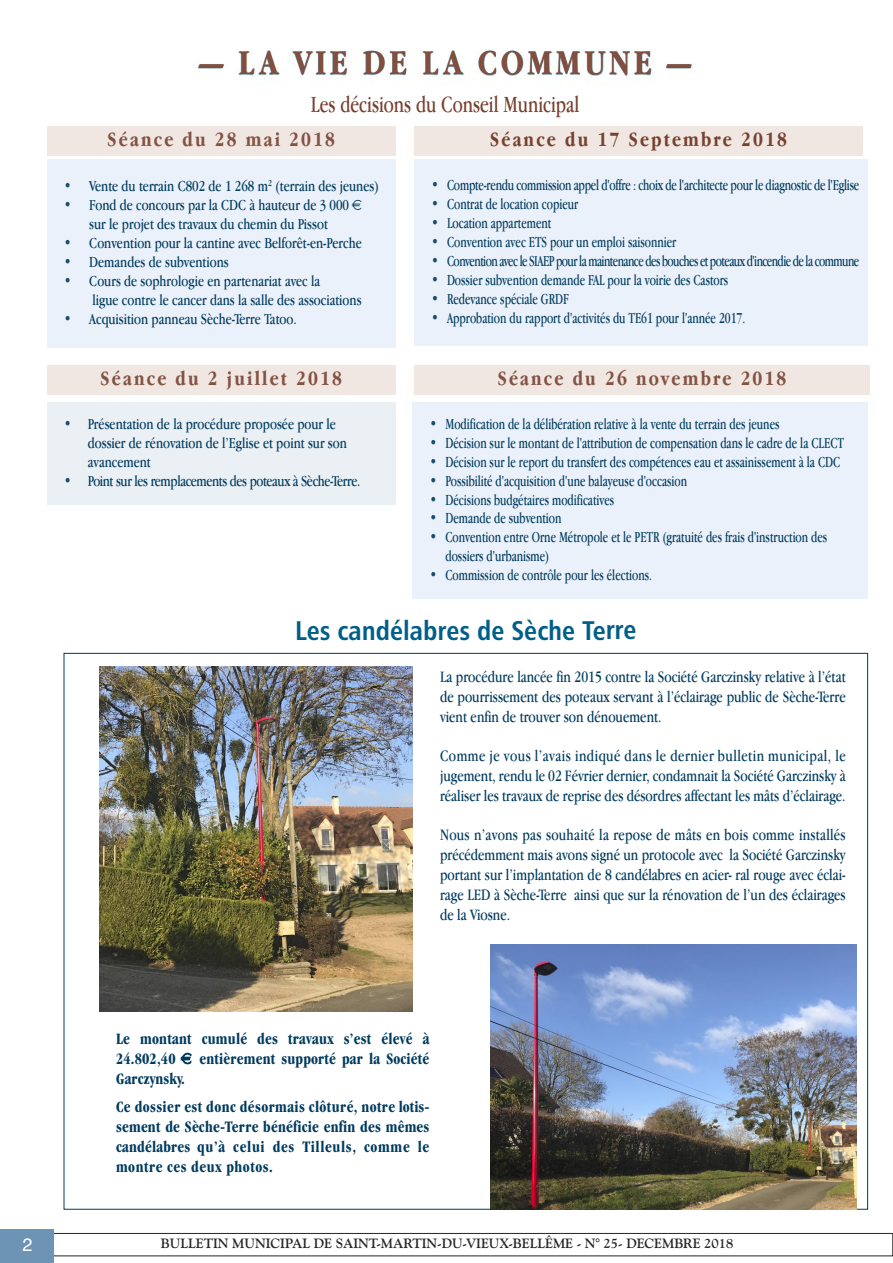
<style>
.page{position:relative;width:893px;height:1263px;background:#fff}
.page>*{position:absolute;margin:0;border:0;box-sizing:border-box;transform-origin:0 0}
.t1{font:700 condensed 36px "Garamond IT Cby BT";letter-spacing:.1em;color:#824f3e}
.t2{font:27px "Humanist 777 BT Bold Condensed B";color:#005f88}
.t3{font:condensed 24px "Garamond IT Cby BT";color:#78412f;scale:.9 1}
.t4{font:700 condensed 21px "Garamond IT Cby BT";letter-spacing:.1em;color:#845242}
.t5{font:700 condensed 21px "Garamond IT Cby BT";letter-spacing:.1em;color:#78412f}
.t6{font:18px "Helvetica";color:#fff}
.t7{font:condensed 16.5px/19.8px "Garamond IT Cby BT";color:#003b5e;text-align:justify;scale:.95 1}
.t8{font:700 condensed 16.5px/19.8px "Garamond IT Cby BT";letter-spacing:.01em;color:#003b5e;scale:.95 1}
.t9{font:condensed 15.75px/18.9px "Garamond IT Cby BT";color:#003b5e;scale:.85 1}
.t10{font:condensed 15.75px/18.9px "Garamond IT Cby BT";color:#003b5e;scale:.95 1}
.t11{font:condensed 15.75px "Garamond IT Cby BT";letter-spacing:-.04em;color:#003b5e;scale:.85 1}
.t12{font:condensed 15.75px "Garamond IT Cby BT";letter-spacing:-.025em;color:#003b5e;scale:.95 1}
.t13{font:700 13.5px "Goudy Old Style BT";color:#272526}
.s1{font-weight:900;font-stretch:normal;color:#174c6c}
</style>
<div class="page">
<div style="left:1px;top:1233px;width:892px;height:23px;border:1px solid #272526"></div>
<div style="left:47px;top:402px;width:348px;height:102px;background:#ebf0f5"></div>
<img style="left:197px;top:50px;width:496px;height:27px">
<div style="left:1px;top:1229px;width:53px;height:34px;background:#6d94b5"></div>
<div style="left:414px;top:126px;width:449px;height:30px;background:#f0e7e2"></div>
<div style="left:414px;top:159px;width:454px;height:187px;background:#ebf1fa"></div>
<div style="left:412px;top:402px;width:456px;height:197px;background:#ebf1fa"></div>
<div style="left:47px;top:126px;width:348px;height:30px;background:#f0e7e2"></div>
<div style="left:47px;top:159px;width:348px;height:189px;background:#ebf1fa"></div>
<div style="left:47px;top:365px;width:348px;height:30px;background:#f0e7e2"></div>
<div style="left:414px;top:365px;width:456px;height:30px;background:#f0e7e2"></div>
<img style="left:99px;top:667px;width:313px;height:344px">
<img style="left:490px;top:944px;width:367px;height:265px">
<h1 class="t1" style="left:200px;top:49px;width:492px">— LA VIE DE LA COMMUNE —</h1>
<h3 class="t3" style="left:311px;top:95px;width:300px">Les décisions du Conseil Municipal</h3>
<h3 class="t4" style="left:107px;top:131px;width:229px">Séance du 28 mai 2018</h3>
<p class="t10" style="left:64px;top:178px;width:333px"><span class="s1">•</span> Vente du terrain C802 de 1 268 m<sup>2</sup> (terrain des jeunes)</p>
<p class="t10" style="left:64px;top:197px;width:302px;text-align:center"><span class="s1">•</span> Fond de concours par la CDC à hauteur de 3 000 sur le projet des travaux du chemin du Pissot</p>
<p class="t10" style="left:64px;top:235px;width:315px"><span class="s1">•</span> Convention pour la cantine avec Belforêt-en-Perche</p>
<p class="t10" style="left:64px;top:254px;width:175px"><span class="s1">•</span> Demandes de subventions</p>
<p class="t10" style="left:93px;top:273px;width:285px;text-indent:-29px"><span class="s1">•</span> Cours de sophrologie en partenariat avec la<br>ligue contre le cancer dans la salle des associations</p>
<p class="t10" style="left:64px;top:310px;width:247px"><span class="s1">•</span> Acquisition panneau Sèche-Terre Tatoo.</p>
<h3 class="t5" style="left:490px;top:131px;width:299px">Séance du 17 Septembre 2018</h3>
<p class="t9" style="left:431px;top:177px;width:505px"><span class="s1">•</span> Compte-rendu commission appel d'offre : choix de l'architecte pour le diagnostic de l'Eglise</p>
<p class="t9" style="left:431px;top:196px;width:175px"><span class="s1">•</span> Contrat de location copieur</p>
<p class="t9" style="left:431px;top:215px;width:143px"><span class="s1">•</span> Location appartement</p>
<p class="t9" style="left:431px;top:234px;width:290px"><span class="s1">•</span> Convention avec ETS pour un emploi saisonnier</p>
<p class="t11" style="left:431px;top:255px;width:505px"><span class="s1">•</span> Convention avec le SIAEP pour la maintenance des bouches et poteaux d'incendie de la commune</p>
<p class="t9" style="left:431px;top:272px;width:351px"><span class="s1">•</span> Dossier subvention demande FAL pour la voirie des Castors</p>
<p class="t9" style="left:431px;top:291px;width:164px"><span class="s1">•</span> Redevance spéciale GRDF</p>
<p class="t9" style="left:431px;top:309px;width:371px"><span class="s1">•</span> Approbation du rapport d'activités du TE61 pour l'année 2017.</p>
<h3 class="t4" style="left:100px;top:370px;width:243px">Séance du 2 juillet 2018</h3>
<h3 class="t4" style="left:497px;top:370px;width:291px">Séance du 26 novembre 2018</h3>
<p class="t10" style="left:88px;top:416px;width:274px;text-indent:-24px"><span class="s1">•</span> Présentation de la procédure proposée pour le dossier de rénovation de l’Eglise et point sur son avancement</p>
<p class="t12" style="left:64px;top:475px;width:314px"><span class="s1">•</span> Point sur les remplacements des poteaux à Sèche-Terre.</p>
<p class="t9" style="left:429px;top:416px;width:413px"><span class="s1">•</span> Modification de la délibération relative à la vente du terrain des jeunes</p>
<p class="t9" style="left:429px;top:435px;width:489px"><span class="s1">•</span> Décision sur le montant de l'attribution de compensation dans le cadre de la CLECT</p>
<p class="t9" style="left:429px;top:454px;width:485px"><span class="s1">•</span> Décision sur le report du transfert des compétences eau et assainissement à la CDC</p>
<p class="t9" style="left:429px;top:472px;width:305px"><span class="s1">•</span> Possibilité d'acquisition d'une balayeuse d'occasion</p>
<p class="t9" style="left:429px;top:491px;width:219px"><span class="s1">•</span> Décisions budgétaires modificatives</p>
<p class="t9" style="left:429px;top:510px;width:157px"><span class="s1">•</span> Demande de subvention</p>
<p class="t9" style="left:445px;top:529px;width:451px;text-indent:-16px"><span class="s1">•</span> Convention entre Orne Métropole et le PETR (gratuité des frais d'instruction des dossiers d'urbanisme)</p>
<p class="t9" style="left:429px;top:567px;width:263px"><span class="s1">•</span> Commission de contrôle pour les élections.</p>
<h2 class="t2" style="left:295px;top:617px;width:343px">Les candélabres de Sèche Terre</h2>
<p class="t7" style="left:440px;top:668px;width:429px">La procédure lancée fin 2015 contre la Société Garczinsky relative à l’état de pourrissement des poteaux servant à l’éclairage public de Sèche-Terre vient enfin de trouver son dénouement.</p>
<p class="t7" style="left:440px;top:747px;width:429px">Comme je vous l’avais indiqué dans le dernier bulletin municipal, le jugement, rendu le 02 Février dernier, condamnait la Société Garczinsky à réaliser les travaux de reprise des désordres affectant les mâts d’éclairage.</p>
<p class="t7" style="left:440px;top:827px;width:429px">Nous n’avons pas souhaité la repose de mâts en bois comme installés précédemment mais avons signé un protocole avec la Société Garczinsky portant sur l’implantation de 8 candélabres en acier- ral rouge avec éclai&shy;rage LED à Sèche-Terre ainsi que sur la rénovation de l’un des éclairages de la Viosne.</p>
<p class="t6" style="left:22px;top:1238px;width:12px">2</p>
<p class="t8" style="left:116px;top:1030px;width:331px">Le montant cumulé des travaux s’est élevé à<br>24.802,40</p>
<p class="t8" style="left:199px;top:1050px;width:244px">entièrement supporté par la Société</p>
<p class="t8" style="left:116px;top:1065px;width:331px;line-height:28.8px">Garczynsky.<br>Ce dossier est donc désormais clôturé, notre lotis-</p>
<p class="t8" style="left:116px;top:1118px;width:331px;text-align:justify">sement de Sèche-Terre bénéficie enfin des mêmes candélabres qu’à celui des Tilleuls, comme le montre ces deux photos.</p>
<p class="t13" style="left:161px;top:1238px;width:574px">BULLETIN MUNICIPAL DE SAINT-MARTIN-DU-VIEUX-BELLÊME - N° 25- DECEMBRE 2018</p>
</div>
